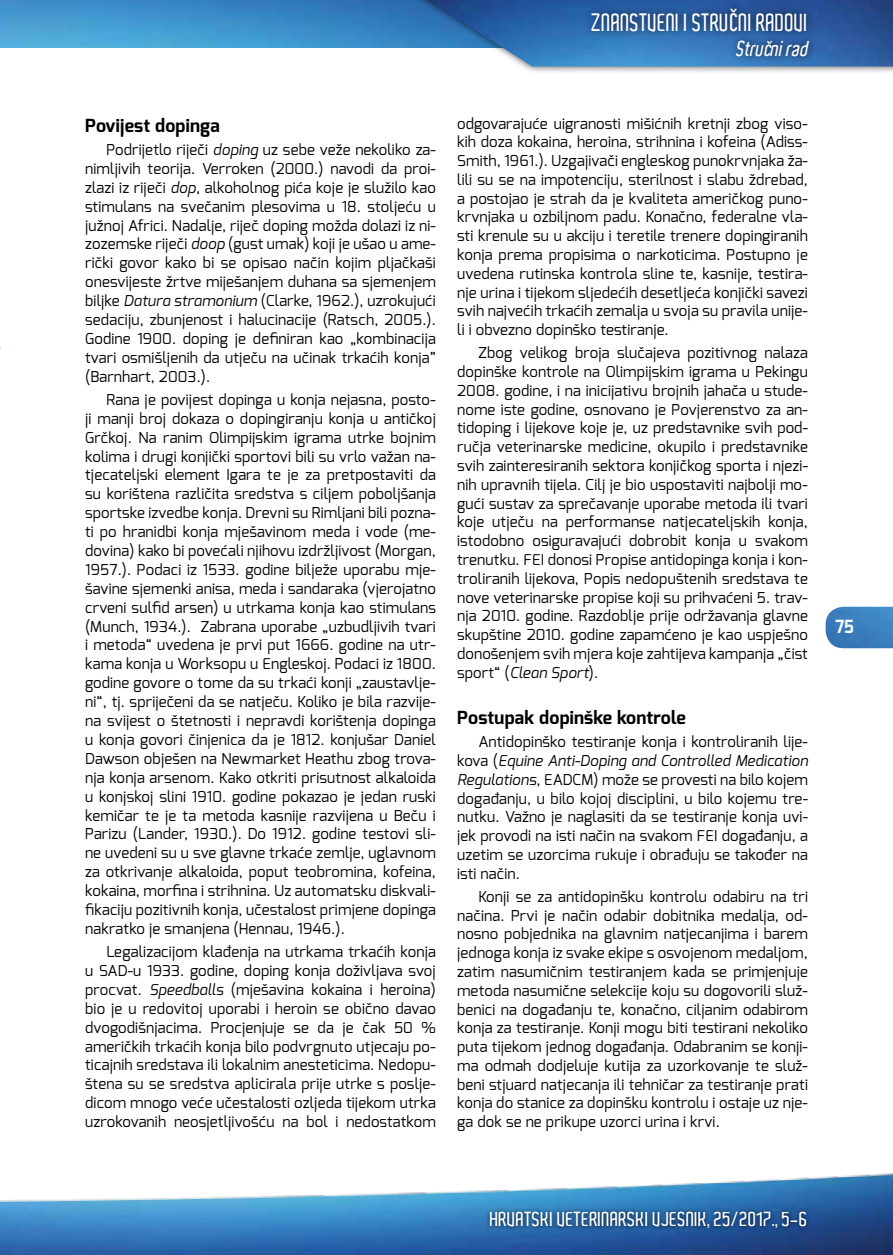
<style>
.page{position:relative;width:893px;height:1255px;background:#fff}
.page>*{position:absolute;margin:0;border:0;box-sizing:border-box;transform-origin:0 0}
.t1{font:600 24px "Aldo";color:#fff;scale:.9 1}
.t2{font:italic 600 21px "Aldo";color:#fff;scale:.9 1}
.t3{font:600 19.5px "Aldo";color:#fff}
.t4{font:700 18.15px "Exo";color:#fff;scale:.9 1}
.t5{font:700 18px "Exo";letter-spacing:.01em;color:#000}
.t6{font:15px/18.9px "Exo";letter-spacing:.01em;color:#000;text-align:justify}
.s1{font-family:"Libel Suit";font-weight:400;font-size:22.5px}
.s2{font-family:"Libel Suit";font-weight:400;font-size:18.45px}
.s3{font-style:italic}
</style>
<div class="page">
<img style="left:0;top:0;width:388px;height:47px">
<div style="left:388px;top:0;width:505px;height:75px;background:#000;opacity:.75"></div>
<img style="left:395px;top:0;width:498px;height:66px">
<img style="left:0;top:1173px;width:893px;height:81px">
<img style="left:826px;top:606px;width:67px;height:42px">
<div style="left:486px;top:1207px;width:325px;height:25px;background:#000;opacity:.75"></div>
<div style="left:584px;top:1px;width:233px;height:62px;background:#000;opacity:.75"></div>
<h1 class="t1" style="left:592px;top:9px;width:242px">ZNANSTVENI I STRU<span class="s1">Č</span>NI RADOVI</h1>
<h2 class="t2" style="left:736px;top:37px;width:87px">Stru<span class="s2">č</span>nirad</h2>
<p class="t5" style="left:85px;top:114px;width:136px">Povijest dopinga</p>
<p class="t6" style="left:85px;top:140px;width:352px;text-indent:21px">Podrijetlo riječi <span class="s3">doping</span> uz sebe veže nekoliko za&shy;nimljivih teorija. Verroken (2000.) navodi da proi&shy;zlazi iz riječi <span class="s3">dop</span>, alkoholnog pića koje je služilo kao stimulans na svečanim plesovima u 18. stoljeću u južnoj Africi. Nadalje, riječ doping možda dolazi iz ni&shy;zozemske riječi <span class="s3">doop</span> (gust umak) koji je ušao u ame&shy;rički govor kako bi se opisao način kojim pljačkaši onesvijeste žrtve miješanjem duhana sa sjemenjem biljke <span class="s3">Datura stramonium</span> (Clarke, 1962.), uzrokujući sedaciju, zbunjenost i halucinacije (Ratsch, 2005.).<br>Godine 1900. doping je definiran kao „kombinacija tvari osmišljenih da utječu na učinak trkaćih konja” (Barnhart, 2003.).</p>
<p class="t6" style="left:85px;top:390px;width:352px;text-indent:21px">Rana je povijest dopinga u konja nejasna, posto&shy;ji manji broj dokaza o dopingiranju konja u antičkoj Grčkoj. Na ranim Olimpijskim igrama utrke bojnim kolima i drugi konjički sportovi bili su vrlo važan na&shy;tjecateljski element Igara te je za pretpostaviti da su korištena različita sredstva s ciljem poboljšanja sportske izvedbe konja. Drevni su Rimljani bili pozna&shy;ti po hranidbi konja mješavinom meda i vode (me&shy;dovina) kako bi povećali njihovu izdržljivost (Morgan, 1957.). Podaci iz 1533. godine bilježe uporabu mje&shy;šavine sjemenki anisa, meda i sandaraka (vjerojatno crveni sulfid arsen) u utrkama konja kao stimulans (Munch, 1934.). Zabrana uporabe „uzbudljivih tvari i metoda“ uvedena je prvi put 1666. godine na utr&shy;kama konja u Worksopu u Engleskoj. Podaci iz 1800. godine govore o tome da su trkaći konji „zaustavlje&shy;ni“, tj. spriječeni da se natječu. Koliko je bila razvije&shy;na svijest o štetnosti i nepravdi korištenja dopinga u konja govori činjenica da je 1812. konjušar Daniel Dawson obješen na Newmarket Heathu zbog trova&shy;nja konja arsenom. Kako otkriti prisutnost alkaloida u konjskoj slini 1910. godine pokazao je jedan ruski kemičar te je ta metoda kasnije razvijena u Beču i Parizu (Lander, 1930.). Do 1912. godine testovi sli&shy;ne uvedeni su u sve glavne trkaće zemlje, uglavnom za otkrivanje alkaloida, poput teobromina, kofeina, kokaina, morfina i strihnina. Uz automatsku diskvali&shy;fikaciju pozitivnih konja, učestalost primjene dopinga nakratko je smanjena (Hennau, 1946.).</p>
<p class="t6" style="left:85px;top:942px;width:352px;text-indent:21px">Legalizacijom klađenja na utrkama trkaćih konja u SAD-u 1933. godine, doping konja doživljava svoj procvat. <span class="s3">Speedballs</span> (mješavina kokaina i heroina) bio je u redovitoj uporabi i heroin se obično davao dvogodišnjacima. Procjenjuje se da je čak 50 % američkih trkaćih konja bilo podvrgnuto utjecaju po&shy;ticajnih sredstava ili lokalnim anesteticima. Nedopu&shy;štena su se sredstva aplicirala prije utrke s poslje&shy;dicom mnogo veće učestalosti ozljeda tijekom utrka uzrokovanih neosjetljivošću na bol i nedostatkom</p>
<p class="t6" style="left:457px;top:114px;width:352px">odgovarajuće uigranosti mišićnih kretnji zbog viso&shy;kih doza kokaina, heroina, strihnina i kofeina (Adiss-Smith, 1961.). Uzgajivači engleskog punokrvnjaka ža&shy;lili su se na impotenciju, sterilnost i slabu ždrebad, a postojao je strah da je kvaliteta američkog puno&shy;krvnjaka u ozbiljnom padu. Konačno, federalne vla&shy;sti krenule su u akciju i teretile trenere dopingiranih konja prema propisima o narkoticima. Postupno je uvedena rutinska kontrola sline te, kasnije, testira&shy;nje urina i tijekom sljedećih desetljeća konjički savezi svih najvećih trkaćih zemalja u svoja su pravila unije&shy;li i obvezno dopinško testiranje.</p>
<p class="t6" style="left:457px;top:343px;width:352px;text-indent:21px">Zbog velikog broja slučajeva pozitivnog nalaza dopinške kontrole na Olimpijskim igrama u Pekingu 2008. godine, i na inicijativu brojnih jahača u stude&shy;nome iste godine, osnovano je Povjerenstvo za an&shy;tidoping i lijekove koje je, uz predstavnike svih pod&shy;ručja veterinarske medicine, okupilo i predstavnike svih zainteresiranih sektora konjičkog sporta i njezi&shy;nih upravnih tijela. Cilj je bio uspostaviti najbolji mo&shy;gući sustav za sprečavanje uporabe metoda ili tvari koje utječu na performanse natjecateljskih konja, istodobno osiguravajući dobrobit konja u svakom trenutku. FEI donosi Propise antidopinga konja i kon&shy;troliranih lijekova, Popis nedopuštenih sredstava te nove veterinarske propise koji su prihvaćeni 5. trav&shy;nja 2010. godine. Razdoblje prije održavanja glavne skupštine 2010. godine zapamćeno je kao uspješno donošenjem svih mjera koje zahtijeva kampanja „čist sport“ (<span class="s3">Clean Sport</span>).</p>
<p class="t5" style="left:457px;top:706px;width:230px">Postupak dopinške kontrole</p>
<p class="t6" style="left:457px;top:732px;width:352px;text-indent:21px">Antidopinško testiranje konja i kontroliranih lije&shy;kova (<span class="s3">Equine Anti-Doping and Controlled Medication Regulations</span>, EADCM) može se provesti na bilo kojem događanju, u bilo kojoj disciplini, u bilo kojemu tre&shy;nutku. Važno je naglasiti da se testiranje konja uvi&shy;jek provodi na isti način na svakom FEI događanju, a uzetim se uzorcima rukuje i obrađuju se također na isti način.</p>
<p class="t6" style="left:457px;top:886px;width:352px;text-indent:21px">Konji se za antidopinšku kontrolu odabiru na tri načina. Prvi je način odabir dobitnika medalja, od&shy;nosno pobjednika na glavnim natjecanjima i barem jednoga konja iz svake ekipe s osvojenom medaljom, zatim nasumičnim testiranjem kada se primjenjuje metoda nasumične selekcije koju su dogovorili služ&shy;benici na događanju te, konačno, ciljanim odabirom konja za testiranje. Konji mogu biti testirani nekoliko puta tijekom jednog događanja. Odabranim se konji&shy;ma odmah dodjeluje kutija za uzorkovanje te služ&shy;beni stjuard natjecanja ili tehničar za testiranje prati konja do stanice za dopinšku kontrolu i ostaje uz nje&shy;ga dok se ne prikupe uzorci urina i krvi.</p>
<p class="t4" style="left:835px;top:614px;width:22px">75</p>
<h3 class="t3" style="left:490px;top:1207px;width:319px">HRVATSKI VETERINARSKI VJESNIK, 25/2017., 5-6</h3>
</div>
